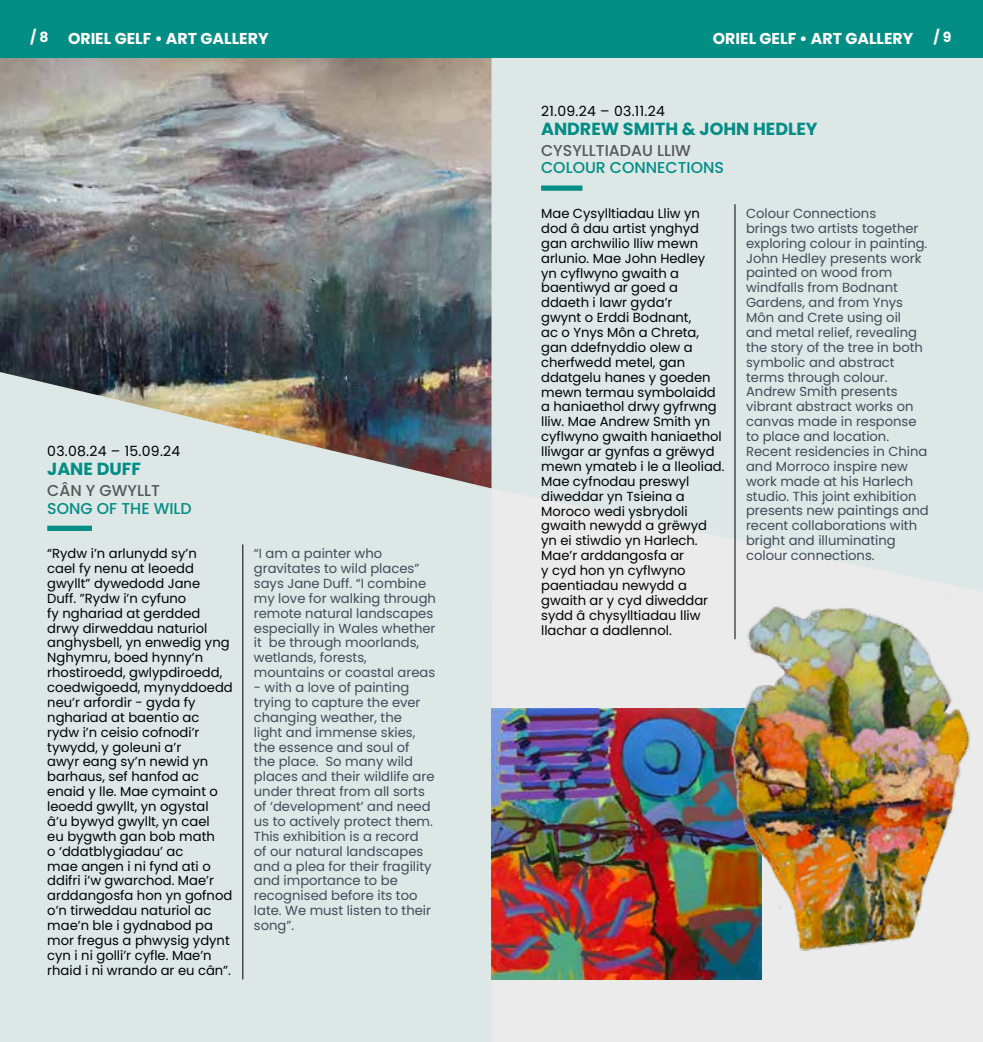
<style>
.page{position:relative;width:983px;height:1042px;background:#fff}
.page>*{position:absolute;margin:0;border:0;box-sizing:border-box;transform-origin:0 0}
.t1{font:700 17.5px "Poppins";color:#028d85}
.t2{font:700 15.75px "Poppins";color:#fff}
.t3{font:500 15.75px "Poppins";color:#028d85}
.t4{font:500 15.75px "Poppins";color:#575756}
.t5{font:14px "Poppins";letter-spacing:.02em;color:#000}
.t6{font:700 14px "Poppins";color:#fff}
.t7{font:13.12px/14.9px "Poppins";color:#000}
.t8{font:13.12px/14.9px "Poppins";color:#3e4b58}
</style>
<div class="page">
<div style="left:0;top:12px;width:982px;height:1030px;background:#dce7e6"></div>
<svg style="left:491px;top:488px;width:491px;height:554px;fill:#ebebeb"></svg>
<img style="left:0;top:57px;width:491px;height:431px">
<div style="left:0;top:0;width:982px;height:57px;background:#028d85"></div>
<div style="left:541px;top:185px;width:41px;height:6px;background:#028d85"></div>
<hr style="left:734px;top:204px;width:1px;height:435px;background:#000">
<div style="left:47px;top:526px;width:45px;height:5px;background:#028d85"></div>
<hr style="left:242px;top:544px;width:1px;height:435px;background:#000">
<img style="left:491px;top:709px;width:270px;height:271px">
<img style="left:721px;top:593px;width:259px;height:378px">
<p class="t6" style="left:30px;top:29px;width:20px">/ 8</p>
<p class="t6" style="left:933px;top:29px;width:19px">/ 9</p>
<p class="t2" style="left:68px;top:29px;width:202px">ORIEL GELF • ART GALLERY</p>
<p class="t2" style="left:712px;top:29px;width:202px">ORIEL GELF • ART GALLERY</p>
<p class="t5" style="left:47px;top:443px;width:135px">03.08.24 – 15.09.24</p>
<h1 class="t1" style="left:47px;top:459px;width:95px">JANE DUFF</h1>
<p class="t4" style="left:47px;top:481px;width:114px">CÂN Y GWYLLT</p>
<p class="t3" style="left:47px;top:499px;width:146px">SONG OF THE WILD</p>
<p class="t7" style="left:47px;top:546px;width:187px">“Rydw i’n arlunydd sy’n<br>cael fy nenu at leoedd gwyllt” dywedodd Jane<br>Duff. ”Rydw i’n cyfuno<br>fy nghariad at gerdded drwy dirweddau naturiol anghysbell, yn enwedig yng<br>Nghymru, boed hynny’n rhostiroedd, gwlypdiroedd, coedwigoedd, mynyddoedd neu’r arfordir - gyda fy nghariad at baentio ac rydw i’n ceisio cofnodi’r tywydd, y goleuni a’r<br>awyr eang sy’n newid yn barhaus, sef hanfod ac enaid y lle. Mae cymaint o leoedd gwyllt, yn ogystal<br>â’u bywyd gwyllt, yn cael<br>eu bygwth gan bob math<br>o ‘ddatblygiadau’ ac<br>mae angen i ni fynd ati o ddifri i’w gwarchod. Mae’r arddangosfa hon yn gofnod o’n tirweddau naturiol ac mae’n ble i gydnabod pa mor fregus a phwysig ydynt cyn i ni golli’r cyfle. Mae’n rhaid i ni wrando ar eu cân”.</p>
<p class="t8" style="left:254px;top:546px;width:183px">“I am a painter who gravitates to wild places” says Jane Duff. “I combine my love for walking through remote natural landscapes especially in Wales whether it be through moorlands, wetlands, forests, mountains or coastal areas</p>
<p class="t8" style="left:254px;top:680px;width:182px">- with a love of painting trying to capture the ever changing weather, the<br>light and immense skies, the essence and soul of<br>the place. So many wild places and their wildlife are under threat from all sorts of ‘development’ and need us to actively protect them.<br>This exhibition is a record of our natural landscapes and a plea for their fragility and importance to be recognised before its too late. We must listen to their song”.</p>
<p class="t5" style="left:541px;top:103px;width:125px">21.09.24 – 03.11.24</p>
<h1 class="t1" style="left:541px;top:119px;width:278px">ANDREW SMITH &amp; JOHN HEDLEY</h1>
<p class="t4" style="left:541px;top:141px;width:151px">CYSYLLTIADAU LLIW</p>
<p class="t3" style="left:541px;top:159px;width:184px">COLOUR CONNECTIONS</p>
<p class="t7" style="left:541px;top:206px;width:185px">Mae Cysylltiadau Lliw yn dod â dau artist ynghyd gan archwilio lliw mewn arlunio. Mae John Hedley<br>yn cyflwyno gwaith a baentiwyd ar goed a ddaeth i lawr gyda’r<br>gwynt o Erddi Bodnant,<br>ac o Ynys Môn a Chreta, gan ddefnyddio olew a cherfwedd metel, gan ddatgelu hanes y goeden mewn termau symbolaidd a haniaethol drwy gyfrwng lliw. Mae Andrew Smith yn cyflwyno gwaith haniaethol lliwgar ar gynfas a grëwyd mewn ymateb i le a lleoliad.<br>Mae cyfnodau preswyl diweddar yn Tsieina a<br>Moroco wedi ysbrydoli gwaith newydd a grëwyd yn ei stiwdio yn Harlech.<br>Mae’r arddangosfa ar<br>y cyd hon yn cyflwyno paentiadau newydd a gwaith ar y cyd diweddar sydd â chysylltiadau lliw llachar a dadlennol.</p>
<p class="t8" style="left:745px;top:206px;width:184px">Colour Connections<br>brings two artists together exploring colour in painting.<br>John Hedley presents work painted on wood from windfalls from Bodnant<br>Gardens, and from Ynys<br>Môn and Crete using oil and metal relief, revealing the story of the tree in both symbolic and abstract terms through colour.<br>Andrew Smith presents vibrant abstract works on canvas made in response to place and location.<br>Recent residencies in China and Morroco inspire new work made at his Harlech studio. This joint exhibition presents new paintings and recent collaborations with bright and illuminating colour connections.</p>
</div>
